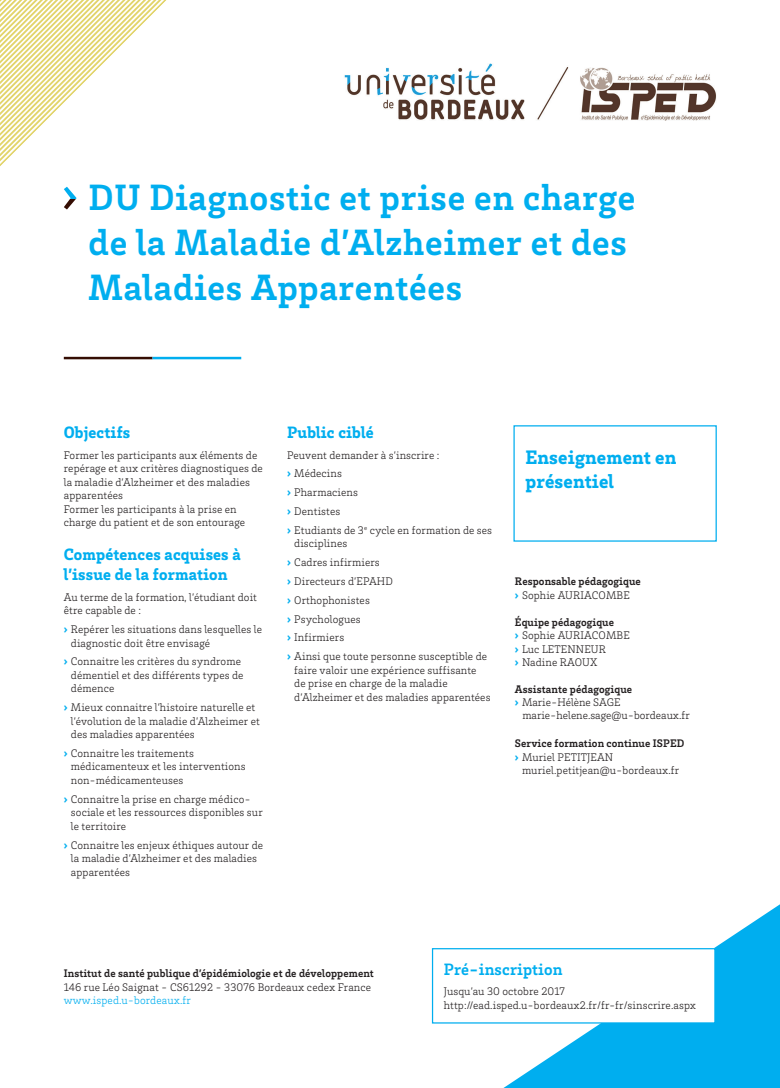
<style>
.page{position:relative;width:780px;height:1088px;background:#fff}
.page>*{position:absolute;margin:0;border:0;box-sizing:border-box;transform-origin:0 0}
.t1{font:700 37.5px/45px "Brix Slab";letter-spacing:.02em;color:#00aeef}
.t2{font:900 20px/24px "Brix Slab";letter-spacing:.01em;color:#00aeef}
.t3{font:900 16.88px/20.2px "Brix Slab";letter-spacing:.01em;color:#00aeef}
.t4{font:700 16.88px "Brix Slab";letter-spacing:.01em;color:#00aeef}
.t5{font:300 11.25px/13.5px "Brix Slab";letter-spacing:.01em;color:#231f20}
.t6{font:700 11.25px/13.5px "Brix Slab";letter-spacing:.01em;color:#231f20}
.t7{font:300 11.25px "Brix Slab";letter-spacing:.01em;color:#00aeef}
.s1{font-weight:900;color:#00aeef}
.s2{font-weight:300}
.s3{font-weight:700}
</style>
<div class="page">
<img style="left:344px;top:63px;width:372px;height:58px">
<svg style="left:64px;top:187px;width:13px;height:22px"></svg>
<svg style="left:0;top:0;width:166px;height:166px"></svg>
<hr style="left:64px;top:357px;width:88px;height:2px;background:#340d03">
<hr style="left:152px;top:357px;width:89px;height:2px;background:#00aeef">
<svg style="left:503px;top:904px;width:277px;height:184px;fill:#00aeef"></svg>
<div style="left:432px;top:949px;width:282px;height:74px;background:#fff"></div>
<div style="left:432px;top:948px;width:283px;height:75px;border:1px solid #00aeef"></div>
<h1 class="t1" style="left:89px;top:173px;width:548px">DU Diagnostic et prise en charge de la Maladie d’Alzheimer et des<br>Maladies Apparentées</h1>
<h3 class="t3" style="left:64px;top:421px;width:68px">Objectifs</h3>
<p class="t5" style="left:64px;top:448px;width:200px">Former les participants aux éléments de repérage et aux critères diagnostiques de la maladie d’Alzheimer et des maladies apparentées<br>Former les participants à la prise en charge du patient et de son entourage</p>
<h3 class="t3" style="left:64px;top:543px;width:178px">Compétences acquises à l’issue de la formation</h3>
<p class="t5" style="left:64px;top:590px;width:195px">Au terme de la formation, l’étudiant doit être capable de :</p>
<p class="t5" style="left:71px;top:622px;width:193px;text-indent:-7px"><span class="s1">›</span> Repérer les situations dans lesquelles le diagnostic doit être envisagé</p>
<p class="t5" style="left:71px;top:654px;width:174px;text-indent:-7px"><span class="s1">›</span> Connaitre les critères du syndrome démentiel et des différents types de démence</p>
<p class="t5" style="left:71px;top:700px;width:190px;text-indent:-7px"><span class="s1">›</span> Mieux connaitre l’histoire naturelle et l’évolution de la maladie d’Alzheimer et des maladies apparentées</p>
<p class="t5" style="left:71px;top:746px;width:176px;text-indent:-7px"><span class="s1">›</span> Connaitre les traitements médicamenteux et les interventions non-médicamenteuses</p>
<p class="t5" style="left:71px;top:792px;width:193px;text-indent:-7px"><span class="s1">›</span> Connaitre la prise en charge médico&shy;sociale et les ressources disponibles sur le territoire</p>
<p class="t5" style="left:71px;top:838px;width:194px;text-indent:-7px"><span class="s1">›</span> Connaitre les enjeux éthiques autour de la maladie d’Alzheimer et des maladies apparentées</p>
<h3 class="t3" style="left:287px;top:421px;width:88px">Public ciblé</h3>
<p class="t5" style="left:287px;top:445px;width:206px;line-height:18.9px">Peuvent demander à s’inscrire :<br><span class="s1">›</span> Médecins<br><span class="s1">›</span> Pharmaciens<br><span class="s1">›</span> Dentistes<br><span class="s1">›</span> Etudiants de 3<sup>e</sup> cycle en formation de ses</p>
<p class="t5" style="left:287px;top:534px;width:201px;line-height:18.8px;text-indent:7px">disciplines<br><span class="s1">›</span> Cadres infirmiers<br><span class="s1">›</span> Directeurs d’EPAHD<br><span class="s1">›</span> Orthophonistes<br><span class="s1">›</span> Psychologues<br><span class="s1">›</span> Infirmiers<br><span class="s1">›</span> Ainsi que toute personne susceptible de</p>
<p class="t5" style="left:294px;top:663px;width:198px">faire valoir une expérience suffisante de prise en charge de la maladie d’Alzheimer et des maladies apparentées</p>
<h2 class="t2" style="left:525px;top:445px;width:152px">Enseignement en présentiel</h2>
<p class="t6" style="left:515px;top:574px;width:127px">Responsable pédagogique <span class="s1">›</span> <span class="s2">Sophie AURIACOMBE</span></p>
<p class="t5" style="left:515px;top:615px;width:116px"><span class="s3">Équipe pédagogique<br></span><span class="s1">›</span> Sophie AURIACOMBE <span class="s1">›</span> Luc LETENNEUR<br><span class="s1">›</span> Nadine RAOUX</p>
<p class="t6" style="left:515px;top:683px;width:119px;line-height:12.5px">Assistante pédagogique <span class="s1">›</span> <span class="s2">Marie-Hélène SAGE</span></p>
<p class="t5" style="left:522px;top:708px;width:169px">marie-helene.sage@u-bordeaux.fr</p>
<p class="t6" style="left:515px;top:736px;width:171px">Service formation continue ISPED <span class="s1">›</span> <span class="s2">Muriel PETITJEAN</span></p>
<p class="t5" style="left:522px;top:763px;width:159px">muriel.petitjean@u-bordeaux.fr</p>
<p class="t6" style="left:64px;top:966px;width:311px">Institut de santé publique d’épidémiologie et de développement</p>
<p class="t5" style="left:64px;top:980px;width:309px">146 rue Léo Saignat - CS61292 - 33076 Bordeaux cedex France</p>
<p class="t7" style="left:64px;top:993px;width:129px">www.isped.u-bordeaux.fr</p>
<h3 class="t4" style="left:444px;top:958px;width:120px">Pré-inscription</h3>
<p class="t5" style="left:444px;top:984px;width:254px">Jusqu’au 30 octobre 2017 http://ead.isped.u-bordeaux2.fr/fr-fr/sinscrire.aspx</p>
</div>
